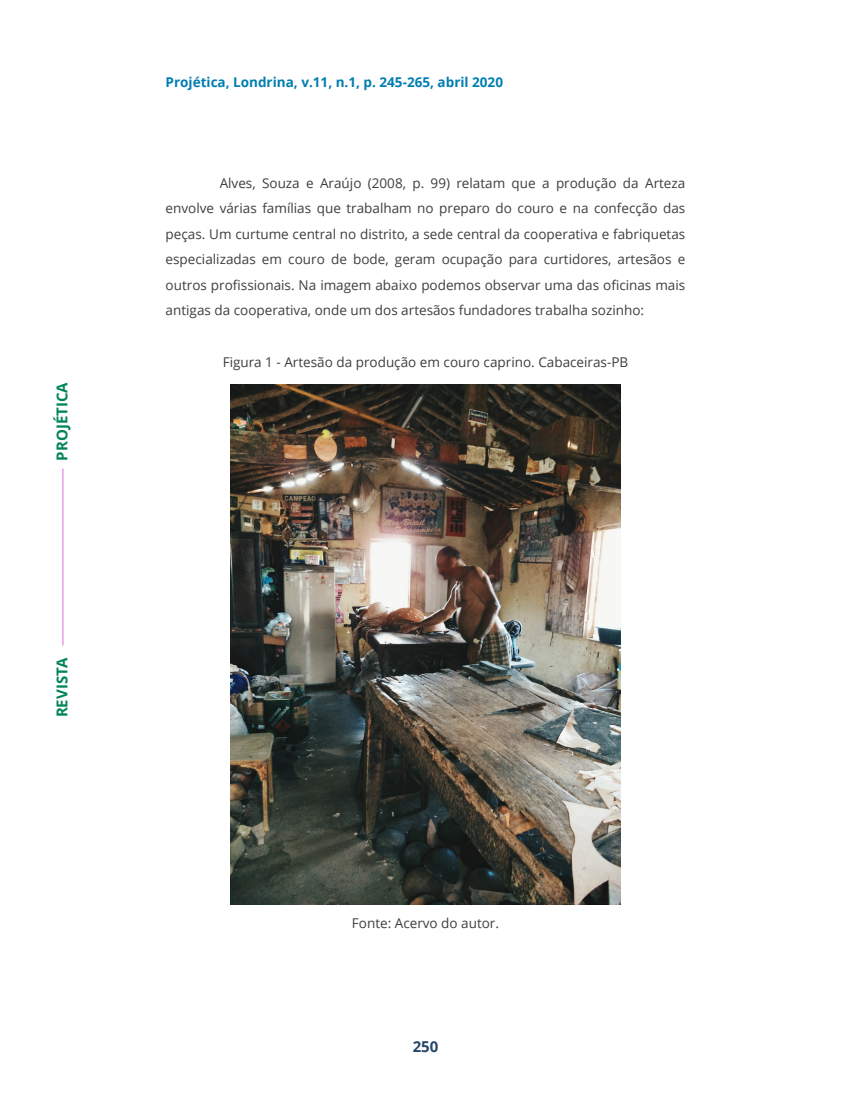
<style>
.page{position:relative;width:851px;height:1106px;background:#fff}
.page>*{position:absolute;margin:0;border:0;box-sizing:border-box;transform-origin:0 0}
.t1{font:700 15px "Open Sans";color:#008459}
.t2{font:700 15px "Open Sans";color:#244768}
.Texto_principal{font:13.5px/25.5px "Open Sans";color:#3e3e3f;text-align:justify}
.t3{font:700 13.5px "Open Sans";color:#007eb1}
</style>
<div class="page">
<hr style="left:62px;top:468px;width:2px;height:177px;background:#db6adf">
<img style="left:230px;top:384px;width:390px;height:520px">
<p class="t1" style="left:52px;top:460px;width:80px;rotate:-90deg">PROJÉTICA</p>
<p class="t1" style="left:52px;top:717px;width:62px;rotate:-90deg">REVISTA</p>
<p class="t3" style="left:166px;top:72px;width:339px">Projética, Londrina, v.11, n.1, p. 245-265, abril 2020</p>
<p class="Texto_principal" style="left:166px;top:170px;width:521px;text-indent:54px">Alves, Souza e Araújo (2008, p. 99) relatam que a produção da Arteza envolve várias famílias que trabalham no preparo do couro e na confecção das peças. Um curtume central no distrito, a sede central da cooperativa e fabriquetas especializadas em couro de bode, geram ocupação para curtidores, artesãos e outros profissionais. Na imagem abaixo podemos observar uma das oficinas mais antigas da cooperativa, onde um dos artesãos fundadores trabalha sozinho:</p>
<p class="Texto_principal" style="left:223px;top:348px;width:407px">Figura 1 - Artesão da produção em couro caprino. Cabaceiras-PB</p>
<p class="Texto_principal" style="left:352px;top:909px;width:149px">Fonte: Acervo do autor.</p>
<p class="t2" style="left:412px;top:1035px;width:27px">250</p>
</div>
